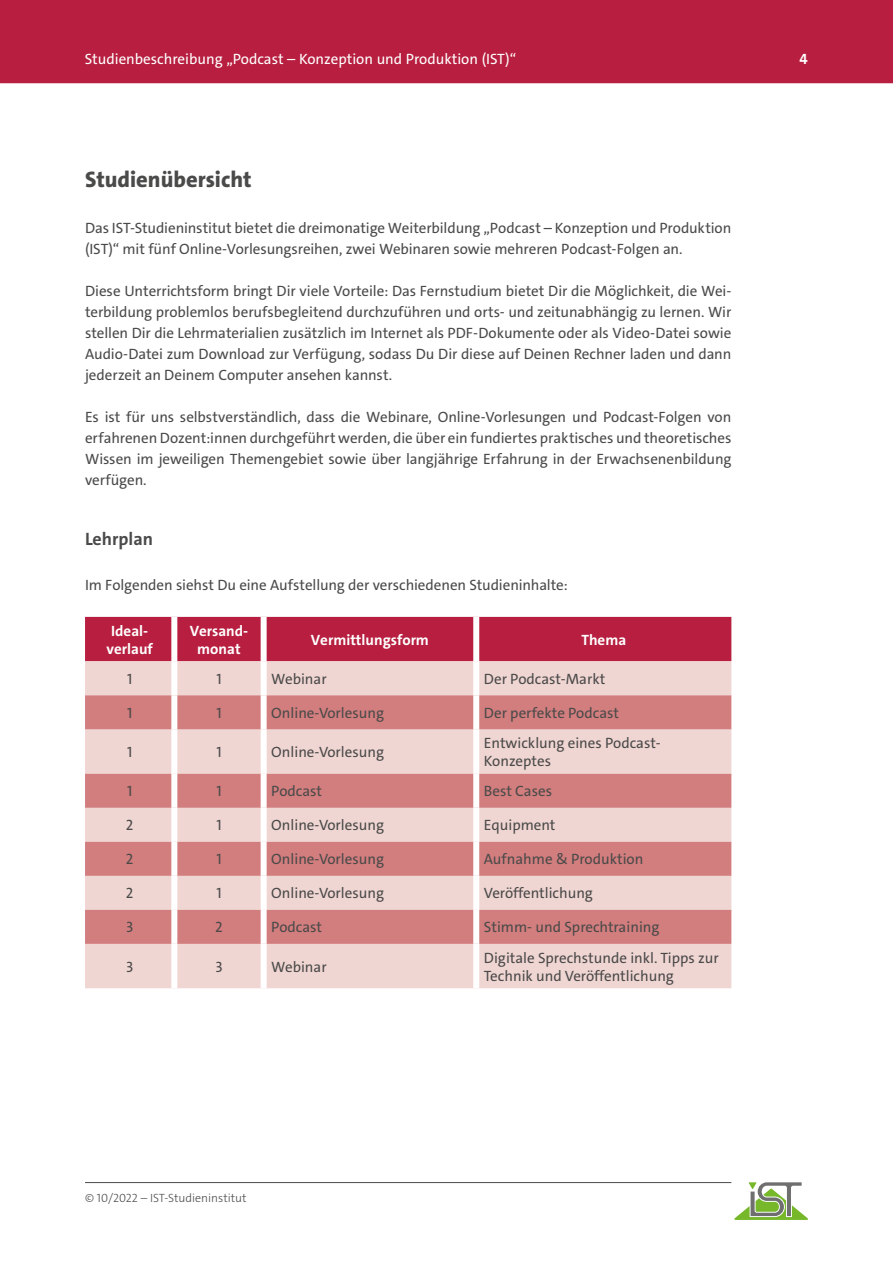
<style>
.page{position:relative;width:893px;height:1263px;background:#fff}
.page>*{position:absolute;margin:0;border:0;box-sizing:border-box;transform-origin:0 0}
.t1{font:800 22.5px "The Sans C4 s";color:#4a4a49}
.t2{font:700 18px "The Sans C4 s";color:#4a4a49}
.t3{font:15px/21px "The Sans C4 s";color:#4a4a49}
.t4{font:15px "The Sans C4 s";color:#fff}
.t5{font:700 15px/18px "The Sans C4 s";color:#fff;text-align:center}
.t6{font:300 12px "The Sans C4 s";color:#4a4a49}
</style>
<div class="page">
<hr style="left:85px;top:1182px;width:646px;height:1px;background:#4a4a49">
<svg style="left:734px;top:1182px;width:74px;height:38px"></svg>
<div style="left:0;top:0;width:893px;height:83px;background:#b71e3f"></div>
<div style="left:85px;top:617px;width:646px;height:44px;background:#b71e3f"></div>
<div style="left:85px;top:661px;width:646px;height:327px;background:#f0d6d3"></div>
<svg style="left:85px;top:695px;width:646px;height:249px;background:#dfa5a4"></svg>
<div style="left:261px;top:617px;width:6px;height:44px;background:#fff"></div>
<div style="left:261px;top:661px;width:6px;height:34px;background:#fff"></div>
<div style="left:261px;top:695px;width:6px;height:34px;background:#fff"></div>
<div style="left:261px;top:729px;width:6px;height:45px;background:#fff"></div>
<div style="left:261px;top:774px;width:6px;height:34px;background:#fff"></div>
<div style="left:261px;top:808px;width:6px;height:34px;background:#fff"></div>
<div style="left:261px;top:842px;width:6px;height:34px;background:#fff"></div>
<div style="left:261px;top:876px;width:6px;height:34px;background:#fff"></div>
<div style="left:261px;top:910px;width:6px;height:34px;background:#fff"></div>
<div style="left:261px;top:944px;width:6px;height:44px;background:#fff"></div>
<div style="left:171px;top:617px;width:6px;height:44px;background:#fff"></div>
<div style="left:171px;top:661px;width:6px;height:34px;background:#fff"></div>
<div style="left:171px;top:695px;width:6px;height:34px;background:#fff"></div>
<div style="left:171px;top:729px;width:6px;height:45px;background:#fff"></div>
<div style="left:171px;top:774px;width:6px;height:34px;background:#fff"></div>
<div style="left:171px;top:808px;width:6px;height:34px;background:#fff"></div>
<div style="left:171px;top:842px;width:6px;height:34px;background:#fff"></div>
<div style="left:171px;top:876px;width:6px;height:34px;background:#fff"></div>
<div style="left:171px;top:910px;width:6px;height:34px;background:#fff"></div>
<div style="left:171px;top:944px;width:6px;height:44px;background:#fff"></div>
<div style="left:473px;top:617px;width:6px;height:44px;background:#fff"></div>
<div style="left:473px;top:661px;width:6px;height:34px;background:#fff"></div>
<div style="left:473px;top:695px;width:6px;height:34px;background:#fff"></div>
<div style="left:473px;top:729px;width:6px;height:45px;background:#fff"></div>
<div style="left:473px;top:774px;width:6px;height:34px;background:#fff"></div>
<div style="left:473px;top:808px;width:6px;height:34px;background:#fff"></div>
<div style="left:473px;top:842px;width:6px;height:34px;background:#fff"></div>
<div style="left:473px;top:876px;width:6px;height:34px;background:#fff"></div>
<div style="left:473px;top:910px;width:6px;height:34px;background:#fff"></div>
<div style="left:473px;top:944px;width:6px;height:44px;background:#fff"></div>
<p class="t4" style="left:85px;top:49px;width:433px">Studienbeschreibung „Podcast – Konzeption und Produktion (IST)“</p>
<p class="t5" style="left:800px;top:50px;width:10px">4</p>
<h1 class="t1" style="left:85px;top:165px;width:168px">Studienübersicht</h1>
<p class="t3" style="left:85px;top:217px;width:648px">Das IST-Studieninstitut bietet die dreimonatige Weiterbildung „Podcast – Konzeption und Produktion (IST)“ mit fünf Online-Vorlesungsreihen, zwei Webinaren sowie mehreren Podcast-Folgen an.</p>
<p class="t3" style="left:85px;top:280px;width:648px;text-align:justify">Diese Unterrichtsform bringt Dir viele Vorteile: Das Fernstudium bietet Dir die Möglichkeit, die Wei&shy;terbildung problemlos berufsbegleitend durchzuführen und orts- und zeitunabhängig zu lernen. Wir stellen Dir die Lehrmaterialien zusätzlich im Internet als PDF-Dokumente oder als Video-Datei sowie Audio-Datei zum Download zur Verfügung, sodass Du Dir diese auf Deinen Rechner laden und dann jederzeit an Deinem Computer ansehen kannst.</p>
<p class="t3" style="left:85px;top:406px;width:648px;text-align:justify">Es ist für uns selbstverständlich, dass die Webinare, Online-Vorlesungen und Podcast-Folgen von erfahrenen Dozent:innen durchgeführt werden, die über ein fundiertes praktisches und theoretisches Wissen im jeweiligen Themengebiet sowie über langjährige Erfahrung in der Erwachsenenbildung verfügen.</p>
<p class="t2" style="left:85px;top:527px;width:70px">Lehrplan</p>
<p class="t3" style="left:85px;top:574px;width:484px">Im Folgenden siehst Du eine Aufstellung der verschiedenen Studieninhalte:</p>
<p class="t5" style="left:107px;top:622px;width:48px">Ideal&shy;verlauf</p>
<p class="t5" style="left:190px;top:622px;width:59px">Versand&shy;monat</p>
<p class="t5" style="left:311px;top:631px;width:120px">Vermittlungsform</p>
<p class="t5" style="left:581px;top:631px;width:46px">Thema</p>
<p class="t3" style="left:127px;top:668px;width:7px">1</p>
<p class="t3" style="left:216px;top:668px;width:7px">1</p>
<p class="t3" style="left:271px;top:668px;width:57px">Webinar</p>
<p class="t3" style="left:484px;top:668px;width:123px">Der Podcast-Markt</p>
<p class="t3" style="left:127px;top:702px;width:7px">1</p>
<p class="t3" style="left:216px;top:702px;width:7px">1</p>
<p class="t3" style="left:271px;top:702px;width:114px">Online-Vorlesung</p>
<p class="t3" style="left:484px;top:702px;width:137px">Der perfekte Podcast</p>
<p class="t3" style="left:127px;top:742px;width:7px">1</p>
<p class="t3" style="left:216px;top:742px;width:7px">1</p>
<p class="t3" style="left:271px;top:742px;width:114px">Online-Vorlesung</p>
<p class="t3" style="left:484px;top:734px;width:178px;line-height:18px">Entwicklung eines Podcast-<br>Konzeptes</p>
<p class="t3" style="left:127px;top:781px;width:7px">1</p>
<p class="t3" style="left:216px;top:781px;width:7px">1</p>
<p class="t3" style="left:271px;top:781px;width:52px">Podcast</p>
<p class="t3" style="left:484px;top:781px;width:70px">Best Cases</p>
<p class="t3" style="left:126px;top:815px;width:9px">2</p>
<p class="t3" style="left:216px;top:815px;width:7px">1</p>
<p class="t3" style="left:271px;top:815px;width:114px">Online-Vorlesung</p>
<p class="t3" style="left:484px;top:815px;width:73px">Equipment</p>
<p class="t3" style="left:126px;top:849px;width:9px">2</p>
<p class="t3" style="left:216px;top:849px;width:7px">1</p>
<p class="t3" style="left:271px;top:849px;width:114px">Online-Vorlesung</p>
<p class="t3" style="left:484px;top:849px;width:161px">Aufnahme &amp; Produktion</p>
<p class="t3" style="left:126px;top:883px;width:9px">2</p>
<p class="t3" style="left:216px;top:883px;width:7px">1</p>
<p class="t3" style="left:271px;top:883px;width:114px">Online-Vorlesung</p>
<p class="t3" style="left:484px;top:883px;width:111px">Veröffentlichung</p>
<p class="t3" style="left:126px;top:917px;width:9px">3</p>
<p class="t3" style="left:215px;top:917px;width:9px">2</p>
<p class="t3" style="left:271px;top:917px;width:52px">Podcast</p>
<p class="t3" style="left:484px;top:917px;width:177px">Stimm- und Sprechtraining</p>
<p class="t3" style="left:126px;top:956px;width:9px">3</p>
<p class="t3" style="left:215px;top:956px;width:9px">3</p>
<p class="t3" style="left:271px;top:956px;width:57px">Webinar</p>
<p class="t3" style="left:484px;top:949px;width:236px;line-height:18px">Digitale Sprechstunde inkl. Tipps zur<br>Technik und Veröffentlichung</p>
<p class="t6" style="left:85px;top:1190px;width:163px">© 10/2022 – IST-Studieninstitut</p>
</div>
